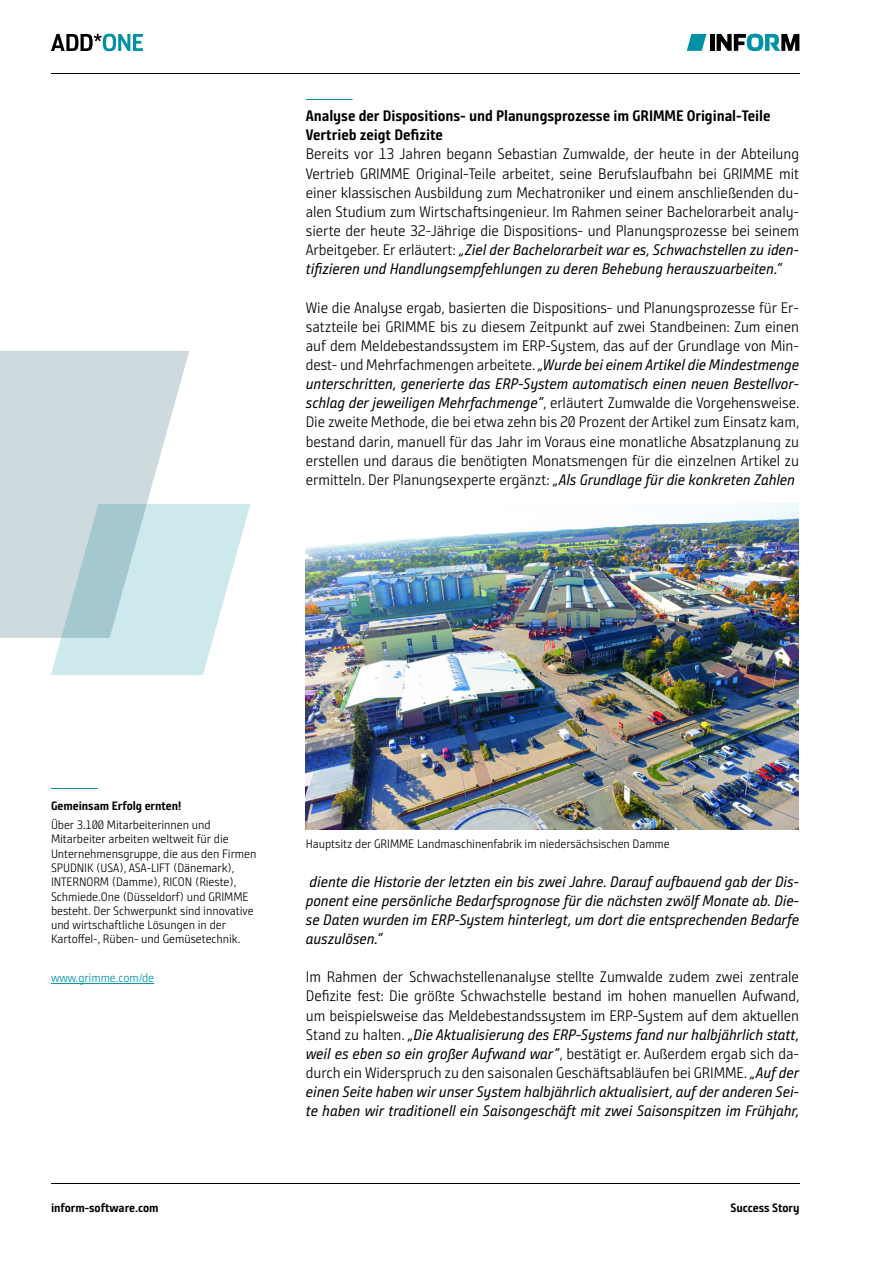
<style>
.page{position:relative;width:893px;height:1263px;background:#fff}
.page>*{position:absolute;margin:0;border:0;box-sizing:border-box;transform-origin:0 0}
.t1{font:15.3px/19.2px "Bunday Sans Pro SG Se Ligh";letter-spacing:-.005em;color:#000;text-align:justify}
.t2{font:italic 15.3px/19.2px "Bunday Sans Pro SG";letter-spacing:-.005em;color:#000}
.t3{font:700 15.3px/19.2px "Bunday Sans Pro SG";letter-spacing:-.005em;color:#000}
.t4{font:12.15px/14.2px "Bunday Sans Pro SG Se Ligh";letter-spacing:-.005em;color:#000}
.t5{font:700 12.15px "Bunday Sans Pro SG";letter-spacing:-.005em;color:#000}
.t6{font:12.15px "Bunday Sans Pro SG Se Ligh";letter-spacing:-.005em;color:#0091a7}
.s1{font-family:"Bunday Sans Pro SG Se Ligh";font-style:normal}
.s2{font-family:"Bunday Sans Pro SG";font-style:italic}
</style>
<div class="page">
<hr style="left:306px;top:99px;width:47px;height:1px;background:#0091a7">
<hr style="left:51px;top:788px;width:47px;height:1px;background:#0091a7">
<hr style="left:51px;top:983px;width:103px;height:1px;background:#0091a7">
<svg style="left:51px;top:504px;width:199px;height:171px"></svg>
<svg style="left:0;top:351px;width:189px;height:287px;background:#cbdce0"></svg>
<img style="left:306px;top:504px;width:492px;height:325px">
<hr style="left:51px;top:74px;width:748px;height:1px;background:#000">
<hr style="left:51px;top:1183px;width:748px;height:1px;background:#000">
<svg style="left:687px;top:34px;width:19px;height:17px"></svg>
<svg style="left:716px;top:34px;width:83px;height:17px"></svg>
<hr style="left:710px;top:34px;width:4px;height:17px;background:#000">
<svg style="left:51px;top:34px;width:92px;height:17px"></svg>
<p class="t3" style="left:306px;top:106px;width:466px">Analyse der Dispositions- und Planungsprozesse im GRIMME Original-Teile<br>Vertrieb zeigt Defizite</p>
<p class="t1" style="left:306px;top:144px;width:495px">Bereits vor 13 Jahren begann Sebastian Zumwalde, der heute in der Abteilung Vertrieb GRIMME Original-Teile arbeitet, seine Berufslaufbahn bei GRIMME mit einer klassischen Ausbildung zum Mechatroniker und einem anschließenden du&shy;alen Studium zum Wirtschaftsingenieur. Im Rahmen seiner Bachelorarbeit analy&shy;sierte der heute 32-Jährige die Dispositions- und Planungsprozesse bei seinem</p>
<p class="t2" style="left:306px;top:240px;width:495px"><span class="s1">Arbeitgeber. Er erläutert:</span> „Ziel der Bachelorarbeit war es, Schwachstellen zu iden&shy;tifizieren und Handlungsempfehlungen zu deren Behebung herauszuarbeiten.“</p>
<p class="t1" style="left:306px;top:297px;width:495px">Wie die Analyse ergab, basierten die Dispositions- und Planungsprozesse für Er&shy;satzteile bei GRIMME bis zu diesem Zeitpunkt auf zwei Standbeinen: Zum einen auf dem Meldebestandssystem im ERP-System, das auf der Grundlage von Min-</p>
<p class="t2" style="left:306px;top:355px;width:495px"><span class="s1">dest- und Mehrfachmengen arbeitete.</span> „Wurde bei einem Artikel die Mindestmenge unterschritten, generierte das ERP-System automatisch einen neuen Bestellvor-</p>
<p class="t1" style="left:306px;top:393px;width:495px"><span class="s2">schlag der jeweiligen Mehrfachmenge“</span>, erläutert Zumwalde die Vorgehensweise.<br>Die zweite Methode, die bei etwa zehn bis 20 Prozent der Artikel zum Einsatz kam, bestand darin, manuell für das Jahr im Voraus eine monatliche Absatzplanung zu erstellen und daraus die benötigten Monatsmengen für die einzelnen Artikel zu ermitteln. Der Planungsexperte ergänzt: <span class="s2">„Als Grundlage für die konkreten Zahlen</span></p>
<p class="t5" style="left:51px;top:798px;width:132px">Gemeinsam Erfolg ernten!</p>
<p class="t4" style="left:51px;top:818px;width:207px">Über 3.100 Mitarbeiterinnen und Mitarbeiter arbeiten weltweit für die Unternehmensgruppe, die aus den Firmen SPUDNIK (USA), ASA-LIFT (Dänemark), INTERNORM (Damme), RICON (Rieste), Schmiede.One (Düsseldorf) und GRIMME besteht. Der Schwerpunkt sind innovative und wirtschaftliche Lösungen in der Kartoffel-, Rüben- und Gemüsetechnik.</p>
<p class="t6" style="left:51px;top:970px;width:105px">www.grimme.com/de</p>
<p class="t4" style="left:306px;top:837px;width:365px">Hauptsitz der GRIMME Landmaschinenfabrik im niedersächsischen Damme</p>
<p class="t2" style="left:306px;top:871px;width:495px;text-align:justify">diente die Historie der letzten ein bis zwei Jahre. Darauf aufbauend gab der Dis&shy;ponent eine persönliche Bedarfsprognose für die nächsten zwölf Monate ab. Die&shy;se Daten wurden im ERP-System hinterlegt, um dort die entsprechenden Bedarfe auszulösen.“</p>
<p class="t1" style="left:306px;top:967px;width:495px">Im Rahmen der Schwachstellenanalyse stellte Zumwalde zudem zwei zentrale Defizite fest: Die größte Schwachstelle bestand im hohen manuellen Aufwand, um beispielsweise das Meldebestandssystem im ERP-System auf dem aktuellen</p>
<p class="t2" style="left:306px;top:1024px;width:495px"><span class="s1">Stand zu halten.</span> „Die Aktualisierung des ERP-Systems fand nur halbjährlich statt,</p>
<p class="t1" style="left:306px;top:1044px;width:495px"><span class="s2">weil es eben so ein großer Aufwand war“</span>, bestätigt er. Außerdem ergab sich da&shy;durch ein Widerspruch zu den saisonalen Geschäftsabläufen bei GRIMME. <span class="s2">„Auf der</span></p>
<p class="t2" style="left:306px;top:1082px;width:495px">einen Seite haben wir unser System halbjährlich aktualisiert, auf der anderen Sei&shy;te haben wir traditionell ein Saisongeschäft mit zwei Saisonspitzen im Frühjahr,</p>
<p class="t5" style="left:51px;top:1200px;width:109px">inform-software.com</p>
<p class="t5" style="left:731px;top:1200px;width:70px">Success Story</p>
</div>
